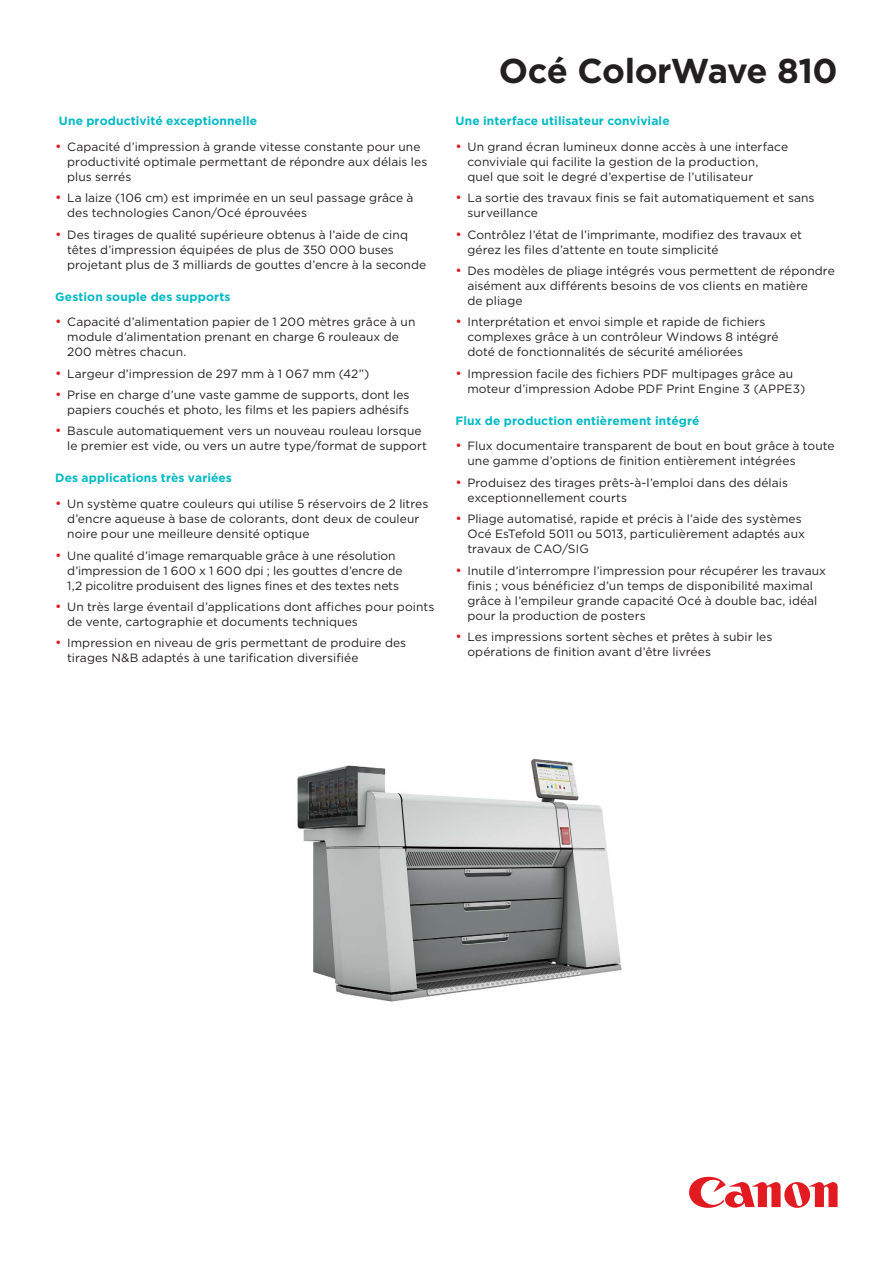
<style>
.page{position:relative;width:893px;height:1263px;background:#fff}
.page>*{position:absolute;margin:0;border:0;box-sizing:border-box;transform-origin:0 0}
.COVER_HEADER_SMALL{font:700 34.5px "Gotham";letter-spacing:-.02em;color:#231f20}
.t1{font:12px/15px "Gotham";letter-spacing:.005em;color:#231f20}
.SUBHEAD{font:700 12px "Gotham";letter-spacing:.01em;color:#03bac6}
.s1{font-size:13.5px;color:#e21a21}
</style>
<div class="page">
<svg style="left:689px;top:1177px;width:149px;height:31px"></svg>
<img style="left:297px;top:758px;width:325px;height:244px">
<p class="SUBHEAD" style="left:59px;top:113px;width:200px">Une productivité exceptionnelle</p>
<p class="t1" style="left:67px;top:139px;width:362px;text-indent:-12px"><span class="s1">•</span> Capacité d’impression à grande vitesse constante pour une productivité optimale permettant de répondre aux délais les plus serrés</p>
<p class="t1" style="left:67px;top:190px;width:348px;text-indent:-12px"><span class="s1">•</span> La laize (106 cm) est imprimée en un seul passage grâce à des technologies Canon/Océ éprouvées</p>
<p class="t1" style="left:67px;top:227px;width:361px;text-indent:-12px"><span class="s1">•</span> Des tirages de qualité supérieure obtenus à l’aide de cinq têtes d’impression équipées de plus de 350 000 buses projetant plus de 3 milliards de gouttes d’encre à la seconde</p>
<p class="SUBHEAD" style="left:55px;top:288px;width:177px">Gestion souple des supports</p>
<p class="t1" style="left:67px;top:314px;width:350px;text-indent:-12px"><span class="s1">•</span> Capacité d’alimentation papier de 1 200 mètres grâce à un module d’alimentation prenant en charge 6 rouleaux de<br>200 mètres chacun.</p>
<p class="t1" style="left:55px;top:366px;width:316px"><span class="s1">•</span> Largeur d’impression de 297 mm à 1 067 mm (42”)</p>
<p class="t1" style="left:55px;top:387px;width:356px;text-align:right"><span class="s1">•</span> Prise en charge d’une vaste gamme de supports, dont les papiers couchés et photo, les films et les papiers adhésifs</p>
<p class="t1" style="left:67px;top:423px;width:361px;text-indent:-12px"><span class="s1">•</span> Bascule automatiquement vers un nouveau rouleau lorsque le premier est vide, ou vers un autre type/format de support</p>
<p class="SUBHEAD" style="left:55px;top:470px;width:178px">Des applications très variées</p>
<p class="t1" style="left:67px;top:496px;width:363px;text-indent:-12px"><span class="s1">•</span> Un système quatre couleurs qui utilise 5 réservoirs de 2 litres d’encre aqueuse à base de colorants, dont deux de couleur noire pour une meilleure densité optique</p>
<p class="t1" style="left:67px;top:547px;width:337px;text-indent:-12px"><span class="s1">•</span> Une qualité d’image remarquable grâce à une résolution d’impression de 1 600 x 1 600 dpi ; les gouttes d’encre de<br>1,2 picolitre produisent des lignes fines et des textes nets</p>
<p class="t1" style="left:67px;top:599px;width:369px;text-indent:-12px"><span class="s1">•</span> Un très large éventail d’applications dont affiches pour points de vente, cartographie et documents techniques</p>
<p class="t1" style="left:67px;top:635px;width:341px;text-indent:-12px"><span class="s1">•</span> Impression en niveau de gris permettant de produire des tirages N&amp;B adaptés à une tarification diversifiée</p>
<p class="COVER_HEADER_SMALL" style="left:499px;top:48px;width:340px">Océ ColorWave 810</p>
<p class="SUBHEAD" style="left:455px;top:113px;width:216px">Une interface utilisateur conviviale</p>
<p class="t1" style="left:467px;top:139px;width:322px;text-indent:-12px"><span class="s1">•</span> Un grand écran lumineux donne accès à une interface conviviale qui facilite la gestion de la production,<br>quel que soit le degré d’expertise de l’utilisateur</p>
<p class="t1" style="left:467px;top:190px;width:349px;text-indent:-12px"><span class="s1">•</span> La sortie des travaux finis se fait automatiquement et sans surveillance</p>
<p class="t1" style="left:467px;top:227px;width:336px;text-indent:-12px"><span class="s1">•</span> Contrôlez l’état de l’imprimante, modifiez des travaux et gérez les files d’attente en toute simplicité</p>
<p class="t1" style="left:467px;top:263px;width:369px;text-indent:-12px"><span class="s1">•</span> Des modèles de pliage intégrés vous permettent de répondre aisément aux différents besoins de vos clients en matière<br>de pliage</p>
<p class="t1" style="left:467px;top:314px;width:313px;text-indent:-12px"><span class="s1">•</span> Interprétation et envoi simple et rapide de fichiers complexes grâce à un contrôleur Windows 8 intégré doté de fonctionnalités de sécurité améliorées</p>
<p class="t1" style="left:467px;top:366px;width:339px;text-indent:-12px"><span class="s1">•</span> Impression facile des fichiers PDF multipages grâce au moteur d’impression Adobe PDF Print Engine 3 (APPE3)</p>
<p class="SUBHEAD" style="left:455px;top:413px;width:246px">Flux de production entièrement intégré</p>
<p class="t1" style="left:467px;top:438px;width:369px;text-indent:-12px"><span class="s1">•</span> Flux documentaire transparent de bout en bout grâce à toute une gamme d’options de finition entièrement intégrées</p>
<p class="t1" style="left:467px;top:475px;width:322px;text-indent:-12px"><span class="s1">•</span> Produisez des tirages prêts-à-l’emploi dans des délais exceptionnellement courts</p>
<p class="t1" style="left:467px;top:511px;width:339px;text-indent:-12px"><span class="s1">•</span> Pliage automatisé, rapide et précis à l’aide des systèmes<br>Océ EsTefold 5011 ou 5013, particulièrement adaptés aux travaux de CAO/SIG</p>
<p class="t1" style="left:467px;top:563px;width:360px;text-indent:-12px"><span class="s1">•</span> Inutile d’interrompre l’impression pour récupérer les travaux finis ; vous bénéficiez d’un temps de disponibilité maximal grâce à l’empileur grande capacité Océ à double bac, idéal pour la production de posters</p>
<p class="t1" style="left:467px;top:629px;width:306px;text-indent:-12px"><span class="s1">•</span> Les impressions sortent sèches et prêtes à subir les opérations de finition avant d’être livrées</p>
</div>
